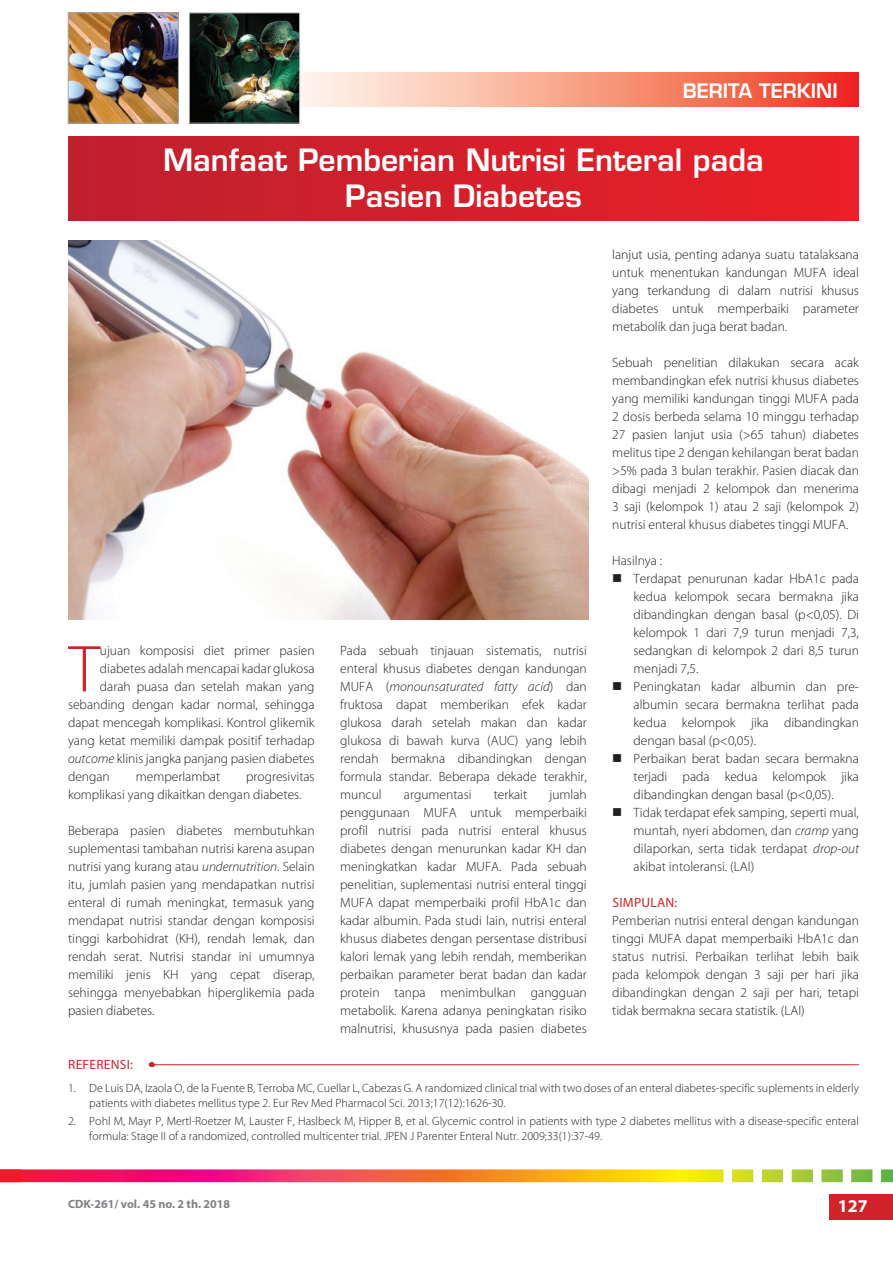
<style>
.page{position:relative;width:893px;height:1263px;background:#fff}
.page>*{position:absolute;margin:0;border:0;box-sizing:border-box;transform-origin:0 0}
.t1{font:300 66.9px "Myriad Pro";color:#d1232a}
.t2{font:600 30px/36px "Eurostile LT Std";color:#fff;text-align:center}
.t3{font:600 19.5px "Eurostile LT Std";color:#fff}
.t4{font:700 18px "Myriad Pro";color:#fff}
.t5{font:300 13.5px/18px "Myriad Pro";color:#231f20;text-align:justify}
.t6{font:13.5px "Myriad Pro";color:#d1232a}
.t7{font:300 12px/14.4px "Myriad Pro";color:#231f20}
.t8{font:700 12px "Myriad Pro";color:#808285}
.s1{font-style:italic}
</style>
<div class="page">
<div style="left:829px;top:1194px;width:64px;height:26px;background:#d1232a"></div>
<svg style="left:300px;top:72px;width:559px;height:35px;background:#f69b85"></svg>
<img style="left:70px;top:15px;width:107px;height:106px">
<div style="left:68px;top:13px;width:111px;height:110px;border:1px solid #a8a9ad"></div>
<img style="left:191px;top:15px;width:107px;height:106px">
<div style="left:189px;top:13px;width:111px;height:110px;border:1px solid #a8a9ad"></div>
<svg style="left:0;top:1169px;width:893px;height:13px;background:#e87c50"></svg>
<div style="left:68px;top:136px;width:791px;height:85px;background:linear-gradient(to right,#be202f,#eb1f27)"></div>
<hr style="left:149px;top:1064px;width:710px;height:1px;background:#d1232a">
<img style="left:68px;top:240px;width:521px;height:380px">
<h3 class="t3" style="left:683px;top:79px;width:156px">BERITA TERKINI</h3>
<h2 class="t2" style="left:163px;top:142px;width:602px">Manfaat Pemberian Nutrisi Enteral pada<br>Pasien Diabetes</h2>
<h1 class="t1" style="left:69px;top:632px;width:33px">T</h1>
<p class="t5" style="left:100px;top:642px;width:216px">ujuan komposisi diet primer pasien</p>
<p class="t5" style="left:100px;top:660px;width:216px">diabetes adalah mencapai kadar glukosa</p>
<p class="t5" style="left:100px;top:678px;width:216px">darah puasa dan setelah makan yang</p>
<p class="t5" style="left:68px;top:696px;width:248px">sebanding dengan kadar normal, sehingga</p>
<p class="t5" style="left:68px;top:714px;width:248px">dapat mencegah komplikasi. Kontrol glikemik</p>
<p class="t5" style="left:68px;top:732px;width:248px">yang ketat memiliki dampak positif terhadap</p>
<p class="t5" style="left:68px;top:750px;width:248px"><span class="s1">outcome</span> klinis jangka panjang pasien diabetes</p>
<p class="t5" style="left:68px;top:768px;width:43px">dengan</p>
<p class="t5" style="left:136px;top:768px;width:86px">memperlambat</p>
<p class="t5" style="left:68px;top:768px;width:248px;text-indent:178px">progresivitas komplikasi yang dikaitkan dengan diabetes.</p>
<p class="t5" style="left:68px;top:822px;width:248px">Beberapa pasien diabetes membutuhkan suplementasi tambahan nutrisi karena asupan nutrisi yang kurang atau <span class="s1">undernutrition</span>. Selain itu, jumlah pasien yang mendapatkan nutrisi enteral di rumah meningkat, termasuk yang mendapat nutrisi standar dengan komposisi tinggi karbohidrat (KH), rendah lemak, dan rendah serat. Nutrisi standar ini umumnya memiliki jenis KH yang cepat diserap, sehingga menyebabkan hiperglikemia pada pasien diabetes.</p>
<p class="t5" style="left:340px;top:642px;width:248px">Pada sebuah tinjauan sistematis, nutrisi enteral khusus diabetes dengan kandungan MUFA (<span class="s1">monounsaturated fatty acid</span>) dan fruktosa dapat memberikan efek kadar glukosa darah setelah makan dan kadar glukosa di bawah kurva (AUC) yang lebih rendah bermakna dibandingkan dengan formula standar. Beberapa dekade terakhir, muncul</p>
<p class="t5" style="left:340px;top:786px;width:248px;text-indent:209px">jumlah penggunaan MUFA untuk memperbaiki profil nutrisi pada nutrisi enteral khusus diabetes dengan menurunkan kadar KH dan meningkatkan kadar MUFA. Pada sebuah penelitian, suplementasi nutrisi enteral tinggi MUFA dapat memperbaiki profil HbA1c dan kadar albumin. Pada studi lain, nutrisi enteral khusus diabetes dengan persentase distribusi kalori lemak yang lebih rendah, memberikan perbaikan parameter berat badan dan kadar protein tanpa menimbulkan gangguan metabolik. Karena adanya peningkatan risiko malnutrisi, khususnya pada pasien diabetes</p>
<p class="t5" style="left:404px;top:786px;width:69px">argumentasi</p>
<p class="t5" style="left:494px;top:786px;width:35px">terkait</p>
<p class="t5" style="left:612px;top:246px;width:248px">lanjut usia, penting adanya suatu tatalaksana untuk menentukan kandungan MUFA ideal yang terkandung di dalam nutrisi khusus diabetes untuk memperbaiki parameter metabolik dan juga berat badan.</p>
<p class="t5" style="left:612px;top:354px;width:248px">Sebuah penelitian dilakukan secara acak membandingkan efek nutrisi khusus diabetes yang memiliki kandungan tinggi MUFA pada 2 dosis berbeda selama 10 minggu terhadap 27 pasien lanjut usia (&gt;65 tahun) diabetes melitus tipe 2 dengan kehilangan berat badan &gt;5% pada 3 bulan terakhir. Pasien diacak dan dibagi menjadi 2 kelompok dan menerima 3 saji (kelompok 1) atau 2 saji (kelompok 2) nutrisi enteral khusus diabetes tinggi MUFA.</p>
<p class="t5" style="left:634px;top:552px;width:227px;text-align:left;text-indent:-21px">Hasilnya :<br>Terdapat penurunan kadar HbA1c pada kedua kelompok secara bermakna jika dibandingkan dengan basal (p&lt;0,05). Di kelompok 1 dari 7,9 turun menjadi 7,3, sedangkan di kelompok 2 dari 8,5 turun menjadi 7,5.<br>Peningkatan kadar albumin dan pre&shy;albumin secara bermakna terlihat pada kedua kelompok jika dibandingkan dengan basal (p&lt;0,05).<br>Perbaikan berat badan secara bermakna terjadi pada kedua kelompok jika dibandingkan dengan basal (p&lt;0,05).<br>Tidak terdapat efek samping, seperti mual, muntah, nyeri abdomen, dan <span class="s1">cramp</span> yang dilaporkan, serta tidak terdapat <span class="s1">drop-out </span>akibat intoleransi. (LAI)</p>
<p class="t6" style="left:612px;top:894px;width:16px">SIMPULAN</p>
<p class="t6" style="left:675px;top:894px;width:4px">:</p>
<p class="t5" style="left:612px;top:912px;width:248px">Pemberian nutrisi enteral dengan kandungan tinggi MUFA dapat memperbaiki HbA1c dan status nutrisi. Perbaikan terlihat lebih baik pada kelompok dengan 3 saji per hari jika dibandingkan dengan 2 saji per hari, tetapi tidak bermakna secara statistik. (LAI)</p>
<p class="t6" style="left:68px;top:1056px;width:43px">REFERENSI</p>
<p class="t6" style="left:130px;top:1056px;width:4px">:</p>
<p class="t7" style="left:89px;top:1081px;width:771px;text-indent:-21px">1. De Luis DA, Izaola O, de la Fuente B, Terroba MC, Cuellar L, Cabezas G. A randomized clinical trial with two doses of an enteral diabetes-specific suplements in elderly patients with diabetes mellitus type 2. Eur Rev Med Pharmacol Sci. 2013;17(12):1626-30.</p>
<p class="t7" style="left:89px;top:1114px;width:771px;text-indent:-21px">2. Pohl M, Mayr P, Mertl-Roetzer M, Lauster F, Haslbeck M, Hipper B, et al. Glycemic control in patients with type 2 diabetes mellitus with a disease-specific enteral formula: Stage II of a randomized, controlled multicenter trial. JPEN J Parenter Enteral Nutr. 2009;33(1):37-49.</p>
<p class="t8" style="left:68px;top:1196px;width:164px">CDK-261/ vol. 45 no. 2 th. 2018</p>
<h3 class="t4" style="left:838px;top:1194px;width:31px">127</h3>
</div>
